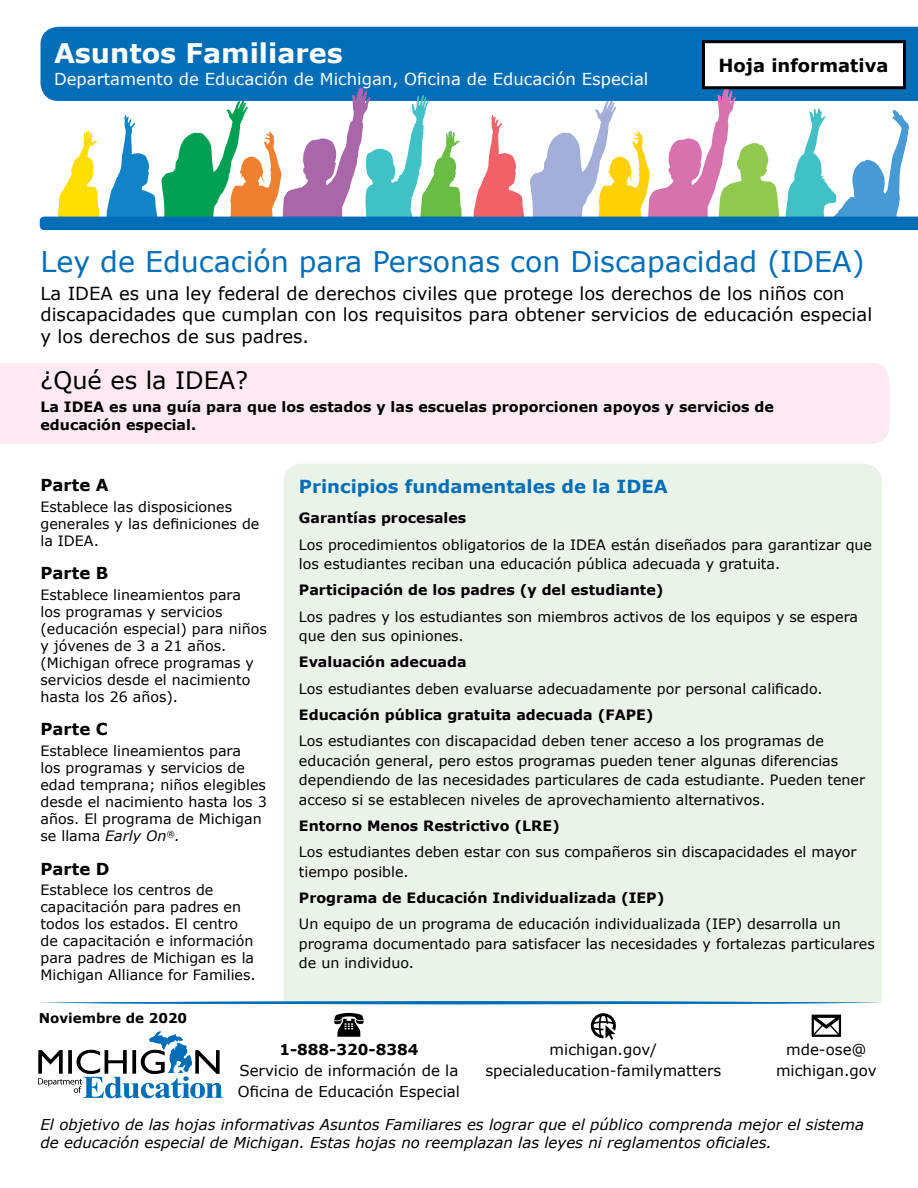
<style>
.page{position:relative;width:918px;height:1188px;background:#fff}
.page>*{position:absolute;margin:0;border:0;box-sizing:border-box;transform-origin:0 0}
.t1{font:28.5px "Verdana";color:#006eb7}
.t2{font:700 27px "Verdana";color:#fff}
.H3a{font:24px "Verdana";color:#000}
.t3{font:18px/21.6px "Verdana";color:#000}
.H4b{font:700 18px "Verdana";color:#006eb7}
.FactSheet{font:700 18px "Verdana";color:#000}
.t4{font:16.5px "Verdana";color:#fff}
.H4a{font:700 16.5px "Verdana";color:#000}
.FactSheet-2{font:italic 15px/18px "Verdana";color:#000}
.t5{font:15px/21px "Verdana";color:#000;text-align:center}
.t6{font:700 15px "Verdana";color:#000}
.t7{font:14.25px/17.1px "Verdana";color:#000}
.H5a{font:700 14.25px/17.1px "Verdana";color:#000}
.t8{font:700 13.5px "Verdana";color:#000}
.s1{font-style:italic}
</style>
<div class="page">
<div style="left:0;top:363px;width:889px;height:81px;background:#fde9f1"></div>
<div style="left:284px;top:464px;width:598px;height:537px;background:#eaf3e7"></div>
<div style="left:40px;top:27px;width:878px;height:61px;background:#006eb7"></div>
<svg style="left:40px;top:1001px;width:842px;height:3px;background:#4092c6"></svg>
<svg style="left:40px;top:88px;width:878px;height:142px"></svg>
<div style="left:704px;top:42px;width:201px;height:46px;background:#fff"></div>
<div style="left:702px;top:40px;width:204px;height:49px;border:3px solid #000"></div>
<svg style="left:38px;top:1031px;width:185px;height:67px"></svg>
<svg style="left:334px;top:1013px;width:30px;height:24px"></svg>
<svg style="left:591px;top:1013px;width:25px;height:27px"></svg>
<svg style="left:812px;top:1015px;width:29px;height:22px"></svg>
<h1 class="t2" style="left:54px;top:34px;width:290px">Asuntos Familiares</h1>
<p class="t4" style="left:54px;top:68px;width:596px">Departamento de Educación de Michigan, Oficina de Educación Especial</p>
<p class="FactSheet" style="left:718px;top:52px;width:171px">Hoja informativa</p>
<h2 class="t1" style="left:40px;top:242px;width:826px">Ley de Educación para Personas con Discapacidad (IDEA)</h2>
<p class="t3" style="left:40px;top:282px;width:833px">La IDEA es una ley federal de derechos civiles que protege los derechos de los niños con discapacidades que cumplan con los requisitos para obtener servicios de educación especial y los derechos de sus padres.</p>
<h3 class="H3a" style="left:40px;top:363px;width:209px">¿Qué es la IDEA?</h3>
<p class="H5a" style="left:40px;top:398px;width:735px">La IDEA es una guía para que los estados y las escuelas proporcionen apoyos y servicios de educación especial.</p>
<h4 class="H4a" style="left:40px;top:474px;width:70px">Parte A</h4>
<p class="t7" style="left:40px;top:498px;width:220px">Establece las disposiciones generales y las definiciones de la IDEA.</p>
<h4 class="H4a" style="left:40px;top:562px;width:70px">Parte B</h4>
<p class="t7" style="left:40px;top:586px;width:228px">Establece lineamientos para<br>los programas y servicios (educación especial) para niños y jóvenes de 3 a 21 años. (Michigan ofrece programas y servicios desde el nacimiento hasta los 26 años).</p>
<h4 class="H4a" style="left:40px;top:718px;width:69px">Parte C</h4>
<p class="t7" style="left:40px;top:742px;width:228px">Establece lineamientos para<br>los programas y servicios de edad temprana; niños elegibles desde el nacimiento hasta los 3 años. El programa de Michigan se llama <span class="s1">Early On</span><sup>®</sup><span class="s1">.</span></p>
<h4 class="H4a" style="left:40px;top:857px;width:71px">Parte D</h4>
<p class="t7" style="left:40px;top:881px;width:217px">Establece los centros de capacitación para padres en todos los estados. El centro de capacitación e información para padres de Michigan es la<br>Michigan Alliance for Families.</p>
<p class="t8" style="left:39px;top:1009px;width:150px">Noviembre de 2020</p>
<h4 class="H4b" style="left:299px;top:473px;width:370px">Principios fundamentales de la IDEA</h4>
<h5 class="H5a" style="left:299px;top:509px;width:169px">Garantías procesales</h5>
<p class="t7" style="left:299px;top:534px;width:575px;line-height:19.5px">Los procedimientos obligatorios de la IDEA están diseñados para garantizar que los estudiantes reciban una educación pública adecuada y gratuita.</p>
<h5 class="H5a" style="left:299px;top:581px;width:366px">Participación de los padres (y del estudiante)</h5>
<p class="t7" style="left:299px;top:606px;width:561px;line-height:19.5px">Los padres y los estudiantes son miembros activos de los equipos y se espera que den sus opiniones.</p>
<h5 class="H5a" style="left:299px;top:653px;width:169px">Evaluación adecuada</h5>
<p class="t7" style="left:299px;top:680px;width:525px">Los estudiantes deben evaluarse adecuadamente por personal calificado.</p>
<h5 class="H5a" style="left:299px;top:706px;width:356px">Educación pública gratuita adecuada (FAPE)</h5>
<p class="t7" style="left:299px;top:731px;width:568px;line-height:19.5px">Los estudiantes con discapacidad deben tener acceso a los programas de educación general, pero estos programas pueden tener algunas diferencias dependiendo de las necesidades particulares de cada estudiante. Pueden tener acceso si se establecen niveles de aprovechamiento alternativos.</p>
<h5 class="H5a" style="left:299px;top:817px;width:262px">Entorno Menos Restrictivo (LRE)</h5>
<p class="t7" style="left:299px;top:842px;width:559px;line-height:19.5px">Los estudiantes deben estar con sus compañeros sin discapacidades el mayor tiempo posible.</p>
<h5 class="H5a" style="left:299px;top:889px;width:367px">Programa de Educación Individualizada (IEP)</h5>
<p class="t7" style="left:299px;top:914px;width:577px;line-height:19.5px">Un equipo de un programa de educación individualizada (IEP) desarrolla un programa documentado para satisfacer las necesidades y fortalezas particulares de un individuo.</p>
<p class="t5" style="left:486px;top:1039px;width:237px">michigan.gov/ specialeducation-familymatters</p>
<p class="t5" style="left:776px;top:1039px;width:102px">mde-ose@ michigan.gov</p>
<p class="FactSheet-2" style="left:40px;top:1115px;width:825px">El objetivo de las hojas informativas Asuntos Familiares es lograr que el público comprenda mejor el sistema de educación especial de Michigan. Estas hojas no reemplazan las leyes ni reglamentos oficiales.</p>
<p class="t6" style="left:279px;top:1039px;width:140px">1-888-320-8384</p>
<p class="t5" style="left:238px;top:1060px;width:224px;text-align:left">Servicio de información de la<br>Oficina de Educación Especial</p>
</div>
